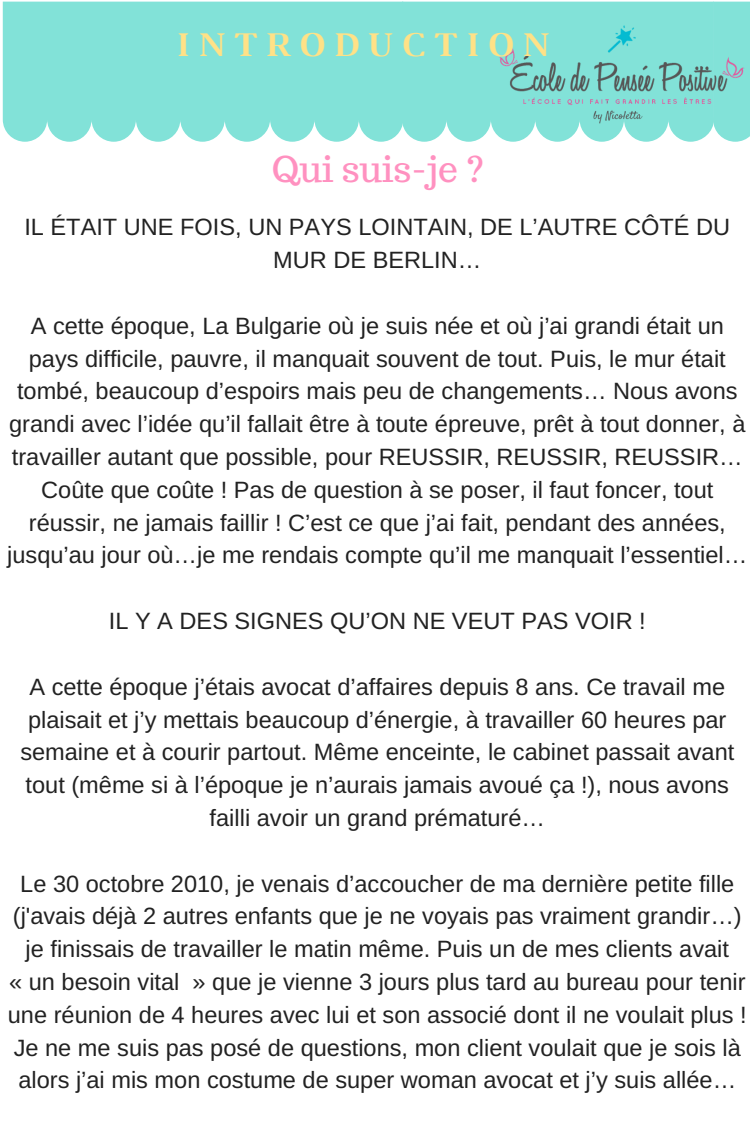
<style>
.page{position:relative;width:750px;height:1125px;background:#fff}
.page>*{position:absolute;margin:0;border:0;box-sizing:border-box;transform-origin:0 0}
.t1{font:700 35.38px "Luthier";letter-spacing:.24em;color:#ffe187}
.t2{font:35.38px "Trocchi";color:#ff91c0}
.t3{font:23.62px/32.8px "Arimo";color:#222;text-align:center}
.s1{font-family:"Liberation Sans"}
</style>
<div class="page">
<svg style="left:403px;top:2px;width:310px;height:140px;background:#8be4db"></svg>
<svg style="left:713px;top:2px;width:37px;height:140px"></svg>
<div style="left:3px;top:2px;width:400px;height:140px;background:#82e2d8"></div>
<img style="left:478px;top:22px;width:272px;height:102px">
<h1 class="t1" style="left:175px;top:32px;width:374px">INTRODUCTION</h1>
<h1 class="t2" style="left:272px;top:146px;width:213px">Qui suis-je ?</h1>
<p class="t3" style="left:24px;top:211px;width:707px">IL ÉTAIT UNE FOIS, UN PAYS LOINTAIN, DE L’AUTRE CÔTÉ DU<br>MUR DE BERLIN<span class="s1">…</span></p>
<p class="t3" style="left:7px;top:309px;width:742px">A cette époque, La Bulgarie où je suis née et où j’ai grandi était un pays difficile, pauvre, il manquait souvent de tout. Puis, le mur était tombé, beaucoup d’espoirs mais peu de changements<span class="s1">…</span> Nous avons grandi avec l’idée qu’il fallait être à toute épreuve, prêt à tout donner, à travailler autant que possible, pour REUSSIR, REUSSIR, REUSSIR<span class="s1">… </span>Coûte que coûte ! Pas de question à se poser, il faut foncer, tout réussir, ne jamais faillir ! C’est ce que j’ai fait, pendant des années, jusqu’au jour où<span class="s1">…</span>je me rendais compte qu’il me manquait l’essentiel<span class="s1">…</span></p>
<p class="t3" style="left:109px;top:604px;width:538px">IL Y A DES SIGNES QU’ON NE VEUT PAS VOIR !</p>
<p class="t3" style="left:20px;top:670px;width:716px">A cette époque j’étais avocat d’affaires depuis 8 ans. Ce travail me plaisait et j’y mettais beaucoup d’énergie, à travailler 60 heures par semaine et à courir partout. Même enceinte, le cabinet passait avant tout (même si à l’époque je n’aurais jamais avoué ça !), nous avons failli avoir un grand prématuré<span class="s1">…</span></p>
<p class="t3" style="left:8px;top:867px;width:740px">Le 30 octobre 2010, je venais d’accoucher de ma dernière petite fille (j'avais déjà 2 autres enfants que je ne voyais pas vraiment grandir<span class="s1">…</span>) je finissais de travailler le matin même. Puis un de mes clients avait<br>« un besoin vital » que je vienne 3 jours plus tard au bureau pour tenir une réunion de 4 heures avec lui et son associé dont il ne voulait plus !<br>Je ne me suis pas posé de questions, mon client voulait que je sois là alors j’ai mis mon costume de super woman avocat et j’y suis allée<span class="s1">…</span></p>
</div>
